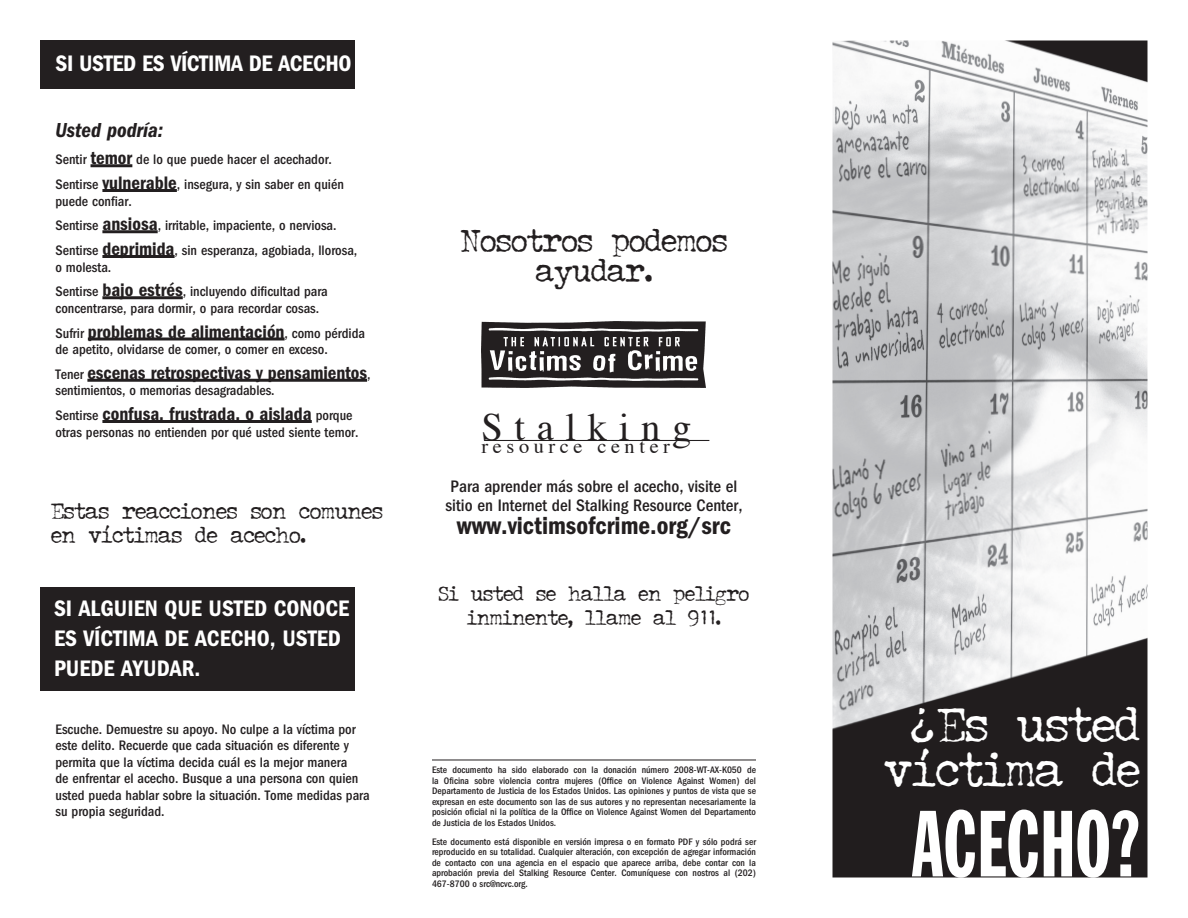
<style>
.page{position:relative;width:1188px;height:918px;background:#fff}
.page>*{position:absolute;margin:0;border:0;box-sizing:border-box;transform-origin:0 0}
.t1{font:92.1px "Franklin Gothic Extra Cond";color:#fff;scale:.9 1}
.t2{font:45.3px/44.7px "John Doe";color:#fff;text-align:center}
.t3{font:38.55px "Times";letter-spacing:.3em;color:#231f20}
.t4{font:30px/30px "John Doe";color:#231f20;text-align:center}
.t5{font:600 condensed 25.5px "Franklin Gothic";color:#231f20}
.t6{font:600 condensed 23.25px/30px "Franklin Gothic";color:#fff}
.t7{font:21px/24px "John Doe";color:#231f20}
.t8{font:italic 600 condensed 21px "Franklin Gothic";color:#231f20}
.t9{font:20.4px "Times";letter-spacing:.225em;color:#231f20}
.t10{font:19.5px/24px "John Doe";color:#231f20;text-align:center}
.t11{font:600 condensed 18.75px "Franklin Gothic";color:#231f20}
.t12{font:500 condensed 17.25px/19.5px "Franklin Gothic";color:#231f20}
.t13{font:500 condensed 14.25px/16.5px "Franklin Gothic";color:#231f20}
.t14{font:500 condensed 9.75px/10.5px "Franklin Gothic";color:#231f20;text-align:justify}
.s1{font-weight:600;font-size:18.75px}
.s2{font-weight:500;font-size:14.25px}
</style>
<div class="page">
<div style="left:40px;top:587px;width:316px;height:104px;background:#231f20"></div>
<img style="left:832px;top:40px;width:316px;height:838px">
<hr style="left:432px;top:760px;width:324px;height:1px;background:#231f20">
<hr style="left:91px;top:164px;width:41px;height:3px;background:#231f20">
<hr style="left:102px;top:189px;width:75px;height:3px;background:#231f20">
<hr style="left:102px;top:230px;width:56px;height:3px;background:#231f20">
<hr style="left:102px;top:255px;width:73px;height:3px;background:#231f20">
<hr style="left:102px;top:296px;width:81px;height:3px;background:#231f20">
<hr style="left:88px;top:338px;width:197px;height:2px;background:#231f20">
<hr style="left:87px;top:379px;width:280px;height:3px;background:#231f20">
<hr style="left:102px;top:420px;width:210px;height:3px;background:#231f20">
<div style="left:40px;top:40px;width:316px;height:49px;background:#231f20"></div>
<hr style="left:484px;top:440px;width:225px;height:1px;background:#231f20">
<img style="left:481px;top:321px;width:225px;height:67px">
<h3 class="t6" style="left:56px;top:49px;width:298px">SI USTED ES VÍCTIMA DE ACECHO</h3>
<h3 class="t8" style="left:56px;top:118px;width:109px">Usted podría:</h3>
<h3 class="t13" style="left:56px;top:147px;width:290px;line-height:24.8px">Sentir <span class="s1">temor</span> de lo que puede hacer el acechador.<br>Sentirse <span class="s1">vulnerable</span>, insegura, y sin saber en quién</h3>
<h3 class="t13" style="left:56px;top:189px;width:303px;line-height:24.8px">puede confiar.<br>Sentirse <span class="s1">ansiosa</span>, irritable, impaciente, o nerviosa.<br>Sentirse <span class="s1">deprimida</span>, sin esperanza, agobiada, llorosa,</h3>
<h3 class="t13" style="left:56px;top:255px;width:274px;line-height:24.8px">o molesta.<br>Sentirse <span class="s1">bajo estrés</span>, incluyendo dificultad para</h3>
<h3 class="t13" style="left:56px;top:300px;width:265px">concentrarse, para dormir, o para recordar cosas.</h3>
<h3 class="t11" style="left:56px;top:321px;width:311px"><span class="s2">Sufrir</span> problemas de alimentación<span class="s2">, como pérdida</span></h3>
<h3 class="t13" style="left:56px;top:341px;width:274px">de apetito, olvidarse de comer, o comer en exceso.</h3>
<h3 class="t11" style="left:56px;top:362px;width:316px"><span class="s2">Tener</span> escenas retrospectivas y pensamientos<span class="s2">,</span></h3>
<h3 class="t13" style="left:56px;top:382px;width:221px">sentimientos, o memorias desagradables.</h3>
<h3 class="t11" style="left:56px;top:403px;width:299px"><span class="s2">Sentirse</span> confusa, frustrada, o aislada <span class="s2">porque</span></h3>
<h3 class="t13" style="left:56px;top:424px;width:305px">otras personas no entienden por qué usted siente temor.</h3>
<h3 class="t7" style="left:51px;top:498px;width:333px">Estas reacciones son comunes en víctimas de acecho.</h3>
<h3 class="t6" style="left:54px;top:593px;width:297px">SI ALGUIEN QUE USTED CONOCE<br>ES VÍCTIMA DE ACECHO, USTED<br>PUEDE AYUDAR.</h3>
<p class="t13" style="left:56px;top:721px;width:316px">Escuche. Demuestre su apoyo. No culpe a la víctima por este delito. Recuerde que cada situación es diferente y permita que la víctima decida cuál es la mejor manera<br>de enfrentar el acecho. Busque a una persona con quien usted pueda hablar sobre la situación. Tome medidas para su propia seguridad.</p>
<h3 class="t4" style="left:461px;top:224px;width:268px">Nosotros podemos ayudar.</h3>
<h3 class="t3" style="left:482px;top:403px;width:211px">Stalking</h3>
<h3 class="t9" style="left:482px;top:433px;width:190px">resource center</h3>
<h3 class="t12" style="left:446px;top:476px;width:298px">Para aprender más sobre el acecho, visite el sitio en Internet del Stalking Resource Center,</h3>
<h3 class="t5" style="left:457px;top:511px;width:276px">www.victimsofcrime.org/src</h3>
<h3 class="t10" style="left:439px;top:580px;width:312px">Si usted se halla en peligro inminente, llame al 911.</h3>
<p class="t14" style="left:432px;top:765px;width:326px">Este documento ha sido elaborado con la donación número 2008-WT-AX-K050 de la Oficina sobre violencia contra mujeres (Office on Violence Against Women) del Departamento de Justicia de los Estados Unidos. Las opiniones y puntos de vista que se expresan en este documento son las de sus autores y no representan necesariamente la posición oficial ni la política de la Office on Violence Against Women del Departamento de Justicia de los Estados Unidos.</p>
<p class="t14" style="left:432px;top:836px;width:326px">Este documento está disponible en versión impresa o en formato PDF y sólo podrá ser reproducido en su totalidad. Cualquier alteración, con excepción de agregar información de contacto con una agencia en el espacio que aparece arriba, debe contar con la aprobación previa del Stalking Resource Center. Comuníquese con nostros al (202)<br>467-8700 o src@ncvc.org.</p>
<h2 class="t2" style="left:885px;top:700px;width:257px">¿Es usted víctima de</h2>
<h1 class="t1" style="left:911px;top:795px;width:255px">ACECHO?</h1>
</div>
